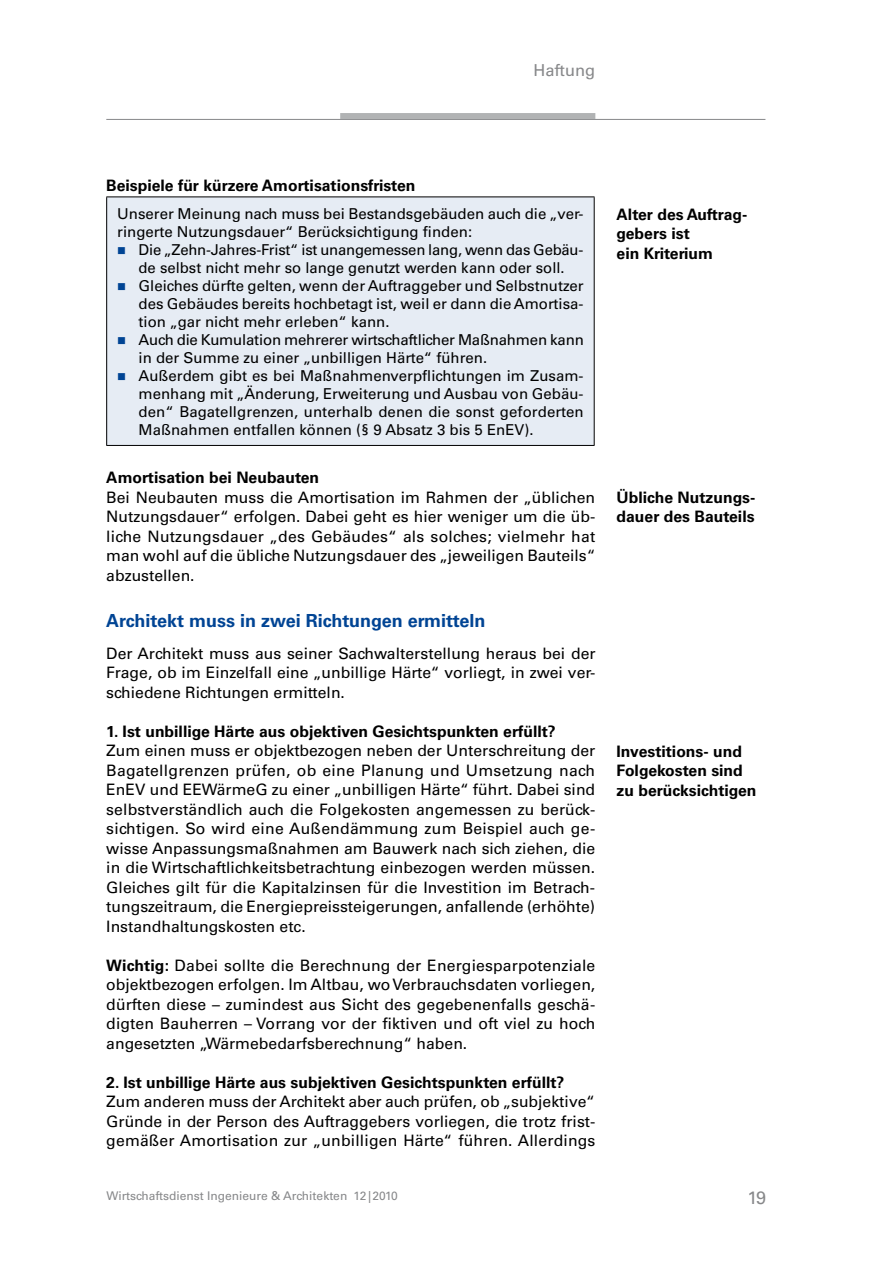
<style>
.page{position:relative;width:893px;height:1263px;background:#fff}
.page>*{position:absolute;margin:0;border:0;box-sizing:border-box;transform-origin:0 0}
.t1{font:700 18px "Univers";color:#004494}
.t2{font:18px "Univers";color:#87888a}
.t3{font:16.5px "Univers";color:#87888a}
.t4{font:15.75px/19.5px "Univers";color:#000;text-align:justify}
.t5{font:700 15.75px/19.5px "Univers";color:#000}
.t6{font:15px/18px "Univers";color:#000}
.t7{font:12px "Univers";color:#87888a}
.s1{font-weight:700}
</style>
<div class="page">
<hr style="left:106px;top:119px;width:659px;height:1px;background:#87888a">
<div style="left:340px;top:113px;width:255px;height:6px;background:#b1b3b4"></div>
<div style="left:107px;top:197px;width:487px;height:248px;background:#e6ecf4"></div>
<hr style="left:106px;top:197px;width:489px;height:1px;background:#000">
<hr style="left:106px;top:197px;width:1px;height:248px;background:#000">
<hr style="left:594px;top:197px;width:1px;height:248px;background:#000">
<hr style="left:106px;top:445px;width:489px;height:1px;background:#000">
<p class="t3" style="left:533px;top:61px;width:63px">Haftung</p>
<p class="t5" style="left:106px;top:175px;width:311px">Beispiele für kürzere Amortisationsfristen</p>
<p class="t6" style="left:117px;top:205px;width:468px">Unserer Meinung nach muss bei Bestandsgebäuden auch die „ver&shy;ringerte Nutzungsdauer“ Berücksichtigung finden:</p>
<p class="t6" style="left:139px;top:241px;width:447px">Die „Zehn-Jahres-Frist“ ist unangemessen lang, wenn das Gebäu&shy;de selbst nicht mehr so lange genutzt werden kann oder soll.<br>Gleiches dürfte gelten, wenn der Auftraggeber und Selbstnutzer des Gebäudes bereits hochbetagt ist, weil er dann die Amortisa&shy;tion „gar nicht mehr erleben“ kann.<br>Auch die Kumulation mehrerer wirtschaftlicher Maßnahmen kann in der Summe zu einer „unbilligen Härte“ führen.<br>Außerdem gibt es bei Maßnahmenverpflichtungen im Zusam&shy;menhang mit „Änderung, Erweiterung und Ausbau von Gebäu&shy;den“ Bagatellgrenzen, unterhalb denen die sonst geforderten Maßnahmen entfallen können (§ 9 Absatz 3 bis 5 EnEV).</p>
<p class="t5" style="left:106px;top:468px;width:214px">Amortisation bei Neubauten</p>
<p class="t4" style="left:106px;top:487px;width:491px">Bei Neubauten muss die Amortisation im Rahmen der „üblichen Nutzungsdauer“ erfolgen. Dabei geht es hier weniger um die üb&shy;liche Nutzungsdauer „des Gebäudes“ als solches; vielmehr hat man wohl auf die übliche Nutzungsdauer des „jeweiligen Bauteils“ abzustellen.</p>
<p class="t1" style="left:106px;top:610px;width:381px">Architekt muss in zwei Richtungen ermitteln</p>
<p class="t4" style="left:106px;top:643px;width:491px">Der Architekt muss aus seiner Sachwalterstellung heraus bei der Frage, ob im Einzelfall eine „unbillige Härte“ vorliegt, in zwei ver&shy;schiedene Richtungen ermitteln.</p>
<p class="t5" style="left:106px;top:721px;width:451px">1. Ist unbillige Härte aus objektiven Gesichtspunkten erfüllt?</p>
<p class="t4" style="left:106px;top:741px;width:491px">Zum einen muss er objektbezogen neben der Unterschreitung der Bagatellgrenzen prüfen, ob eine Planung und Umsetzung nach EnEV und EEWärmeG zu einer „unbilligen Härte“ führt. Dabei sind selbstverständlich auch die Folgekosten angemessen zu berück&shy;sichtigen. So wird eine Außendämmung zum Beispiel auch ge&shy;wisse Anpassungsmaßnahmen am Bauwerk nach sich ziehen, die in die Wirtschaftlichkeitsbetrachtung einbezogen werden müssen.<br>Gleiches gilt für die Kapitalzinsen für die Investition im Betrach&shy;tungszeitraum, die Energiepreissteigerungen, anfallende (erhöhte)<br>Instandhaltungskosten etc.</p>
<p class="t4" style="left:106px;top:955px;width:491px"><span class="s1">Wichtig:</span> Dabei sollte die Berechnung der Energiesparpotenziale objektbezogen erfolgen. Im Altbau, wo Verbrauchsdaten vorliegen, dürften diese – zumindest aus Sicht des gegebenenfalls geschä&shy;digten Bauherren – Vorrang vor der fiktiven und oft viel zu hoch angesetzten „Wärmebedarfsberechnung“ haben.</p>
<p class="t5" style="left:106px;top:1072px;width:460px">2. Ist unbillige Härte aus subjektiven Gesichtspunkten erfüllt?</p>
<p class="t4" style="left:106px;top:1092px;width:491px">Zum anderen muss der Architekt aber auch prüfen, ob „subjektive“ Gründe in der Person des Auftraggebers vorliegen, die trotz frist&shy;gemäßer Amortisation zur „unbilligen Härte“ führen. Allerdings</p>
<p class="t5" style="left:617px;top:205px;width:132px">Alter des Auftrag&shy;gebers ist<br>ein Kriterium</p>
<p class="t5" style="left:617px;top:488px;width:140px">Übliche Nutzungs&shy;dauer des Bauteils</p>
<p class="t5" style="left:617px;top:741px;width:141px">Investitions- und<br>Folgekosten sind zu berücksichtigen</p>
<p class="t7" style="left:106px;top:1188px;width:293px">Wirtschaftsdienst Ingenieure &amp; Architekten 12|2010</p>
<p class="t2" style="left:747px;top:1187px;width:20px">19</p>
</div>
